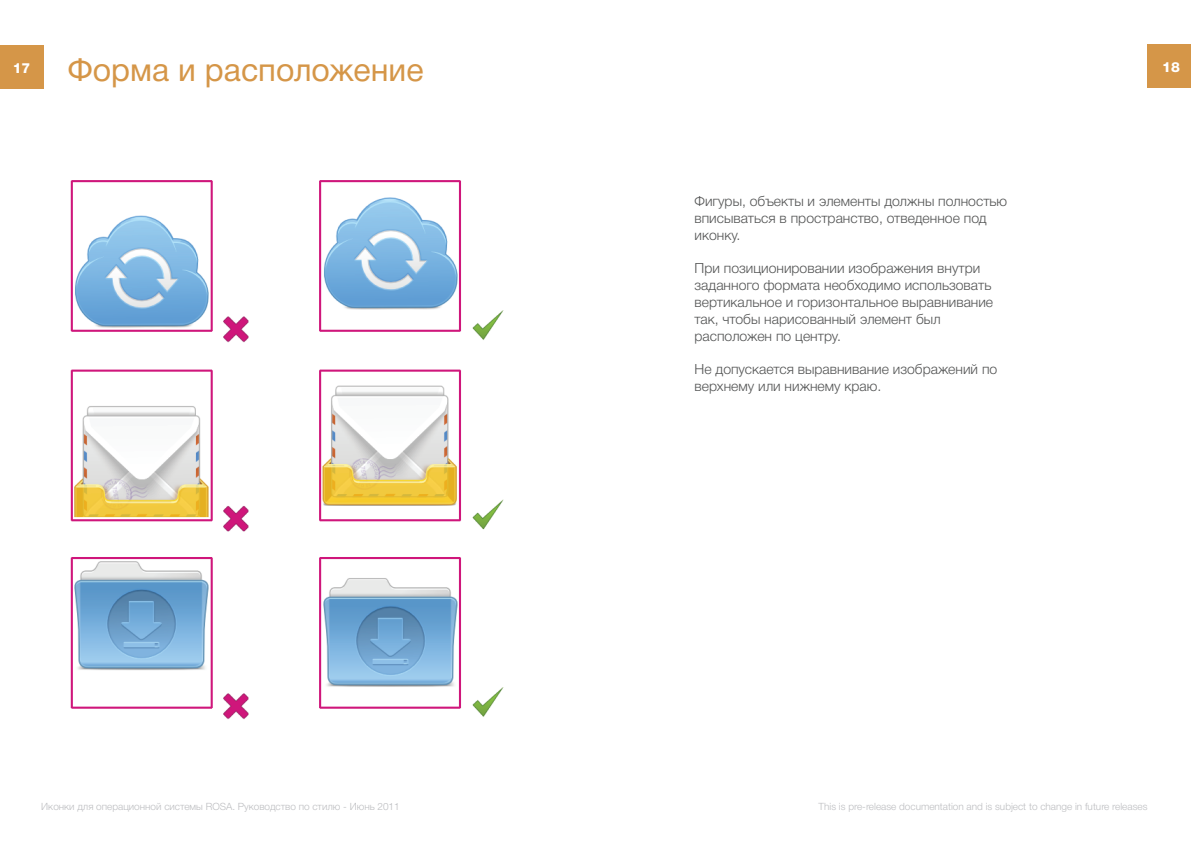
<style>
.page{position:relative;width:1191px;height:842px;background:#fff}
.page>*{position:absolute;margin:0;border:0;box-sizing:border-box;transform-origin:0 0}
.t1{font:32px "Helvetica 5 Normal";color:#d59648}
.t2{font:14px/16.8px "Helvetica 4 Light";color:#535454}
.t3{font:14px "Helvetica 8 Heavy";color:#fff}
.t4{font:10px "Helvetica 4 Light";color:#bcbdc0}
</style>
<div class="page">
<div style="left:0;top:46px;width:43px;height:43px;background:#d59648"></div>
<div style="left:1148px;top:45px;width:43px;height:43px;background:#d59648"></div>
<img style="left:70px;top:180px;width:434px;height:540px">
<p class="t3" style="left:13px;top:60px;width:19px">17</p>
<h1 class="t1" style="left:68px;top:52px;width:357px">Форма и расположение</h1>
<p class="t2" style="left:694px;top:193px;width:314px">Фигуры, объекты и элементы должны полностью вписываться в пространство, отведенное под иконку.</p>
<p class="t2" style="left:694px;top:260px;width:300px">При позиционировании изображения внутри заданного формата необходимо использовать вертикальное и горизонтальное выравнивание так, чтобы нарисованный элемент был расположен по центру.</p>
<p class="t2" style="left:694px;top:361px;width:304px">Не допускается выравнивание изображений по верхнему или нижнему краю.</p>
<p class="t3" style="left:1162px;top:59px;width:19px">18</p>
<p class="t4" style="left:41px;top:801px;width:360px">Иконки для операционной системы ROSA. Руководство по стилю - Июнь 2011</p>
<p class="t4" style="left:818px;top:801px;width:330px">This is pre-release documentation and is subject to change in future releases</p>
</div>
